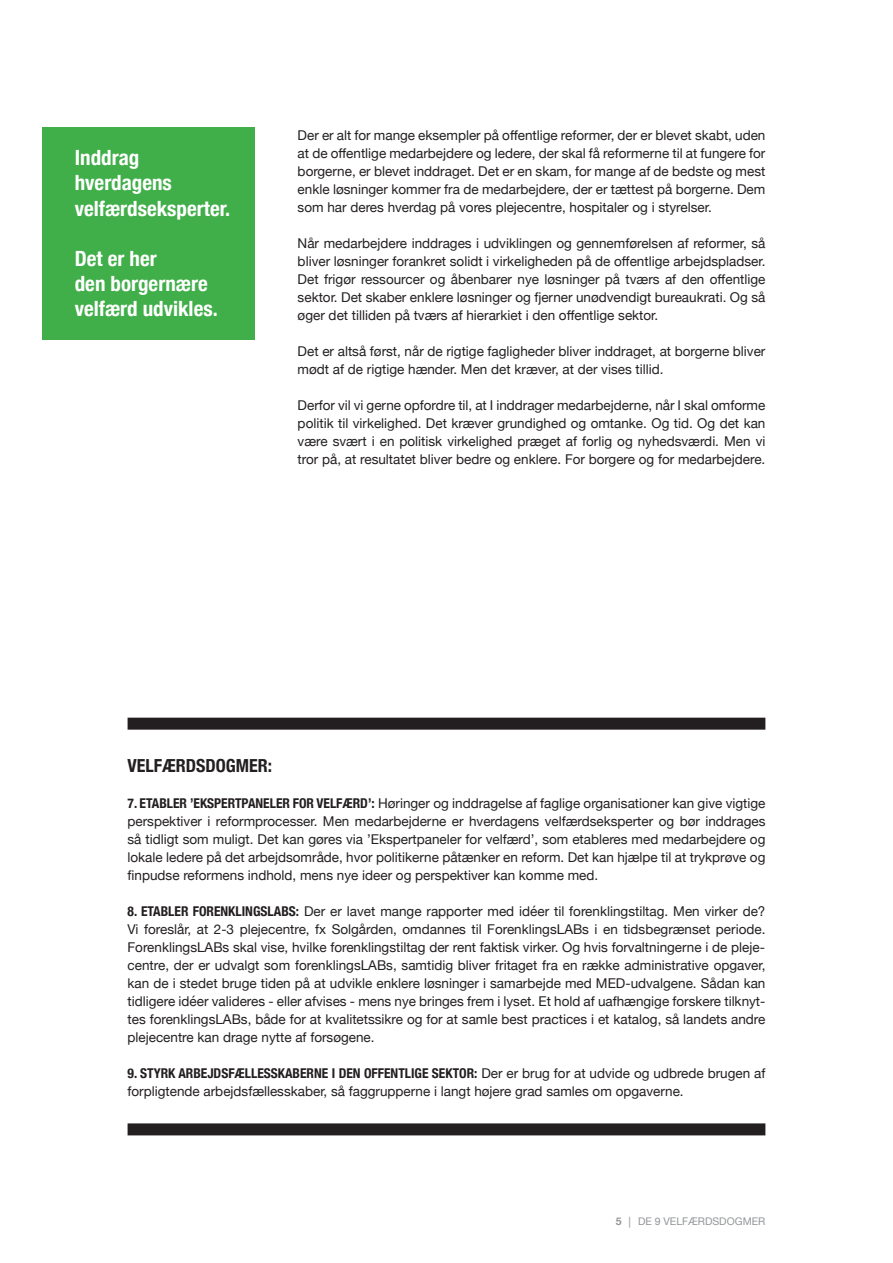
<style>
.page{position:relative;width:893px;height:1263px;background:#fff}
.page>*{position:absolute;margin:0;border:0;box-sizing:border-box;transform-origin:0 0}
.t1{font:700 condensed 21px "Helvetica Neue";color:#fff}
.t2{font:700 condensed 18px "Helvetica Neue";color:#231f20}
.t3{font:13.5px/18px "Helvetica Neue";color:#231f20;text-align:justify}
.t4{font:10.5px "Helvetica Neue";color:#939598}
.s1{font-weight:700;font-stretch:condensed}
.s2{font-weight:700}
</style>
<div class="page">
<div style="left:43px;top:128px;width:212px;height:212px;background:#40ae49"></div>
<div style="left:128px;top:718px;width:637px;height:12px;background:#231f20"></div>
<div style="left:128px;top:1123px;width:637px;height:12px;background:#231f20"></div>
<p class="t1" style="left:75px;top:140px;width:66px">Inddrag</p>
<p class="t1" style="left:75px;top:165px;width:99px">hverdagens</p>
<p class="t1" style="left:75px;top:191px;width:157px">velfærdseksperter.</p>
<p class="t1" style="left:75px;top:241px;width:84px">Det er her</p>
<p class="t1" style="left:75px;top:266px;width:134px">den borgernære</p>
<p class="t1" style="left:75px;top:291px;width:144px">velfærd udvikles.</p>
<p class="t3" style="left:298px;top:127px;width:469px">Der er alt for mange eksempler på offentlige reformer, der er blevet skabt, uden at de offentlige medarbejdere og ledere, der skal få reformerne til at fungere for borgerne, er blevet inddraget. Det er en skam, for mange af de bedste og mest enkle løsninger kommer fra de medarbejdere, der er tættest på borgerne. Dem som har deres hverdag på vores plejecentre, hospitaler og i styrelser.</p>
<p class="t3" style="left:298px;top:235px;width:469px">Når medarbejdere inddrages i udviklingen og gennemførelsen af reformer, så bliver løsninger forankret solidt i virkeligheden på de offentlige arbejdspladser.<br>Det frigør ressourcer og åbenbarer nye løsninger på tværs af den offentlige sektor. Det skaber enklere løsninger og fjerner unødvendigt bureaukrati. Og så øger det tilliden på tværs af hierarkiet i den offentlige sektor.</p>
<p class="t3" style="left:298px;top:343px;width:469px">Det er altså først, når de rigtige fagligheder bliver inddraget, at borgerne bliver mødt af de rigtige hænder. Men det kræver, at der vises tillid.</p>
<p class="t3" style="left:298px;top:397px;width:469px">Derfor vil vi gerne opfordre til, at I inddrager medarbejderne, når I skal omforme politik til virkelighed. Det kræver grundighed og omtanke. Og tid. Og det kan være svært i en politisk virkelighed præget af forlig og nyhedsværdi. Men vi tror på, at resultatet bliver bedre og enklere. For borgere og for medarbejdere.</p>
<p class="t2" style="left:128px;top:750px;width:146px">VELFÆRDSDOGMER:</p>
<p class="t3" style="left:128px;top:794px;width:639px"><span class="s1">7. ETABLER ’EKSPERTPANELER FOR VELFÆRD’:</span> Høringer og inddragelse af faglige organisationer kan give vigtige perspektiver i reformprocesser. Men medarbejderne er hverdagens velfærdseksperter og bør inddrages så tidligt som muligt. Det kan gøres via ’Ekspertpaneler for velfærd’, som etableres med medarbejdere og lokale ledere på det arbejdsområde, hvor politikerne påtænker en reform. Det kan hjælpe til at trykprøve og finpudse reformens indhold, mens nye ideer og perspektiver kan komme med.</p>
<p class="t3" style="left:128px;top:902px;width:639px"><span class="s1">8. ETABLER FORENKLINGSLABS:</span> Der er lavet mange rapporter med idéer til forenklingstiltag. Men virker de?<br>Vi foreslår, at 2-3 plejecentre, fx Solgården, omdannes til ForenklingsLABs i en tidsbegrænset periode.<br>ForenklingsLABs skal vise, hvilke forenklingstiltag der rent faktisk virker. Og hvis forvaltningerne i de pleje-</p>
<p class="t3" style="left:128px;top:956px;width:639px">centre, der er udvalgt som forenklingsLABs, samtidig bliver fritaget fra en række administrative opgaver, kan de i stedet bruge tiden på at udvikle enklere løsninger i samarbejde med MED-udvalgene. Sådan kan tidligere idéer valideres - eller afvises - mens nye bringes frem i lyset. Et hold af uafhængige forskere tilknyt&shy;tes forenklingsLABs, både for at kvalitetssikre og for at samle best practices i et katalog, så landets andre plejecentre kan drage nytte af forsøgene.</p>
<p class="t3" style="left:128px;top:1064px;width:639px"><span class="s1">9. STYRK ARBEJDSFÆLLESSKABERNE I DEN OFFENTLIGE SEKTOR:</span> Der er brug for at udvide og udbrede brugen af forpligtende arbejdsfællesskaber, så faggrupperne i langt højere grad samles om opgaverne.</p>
<p class="t4" style="left:616px;top:1214px;width:151px"><span class="s2">5</span> │ DE 9 VELFÆRDSDOGMER</p>
</div>
